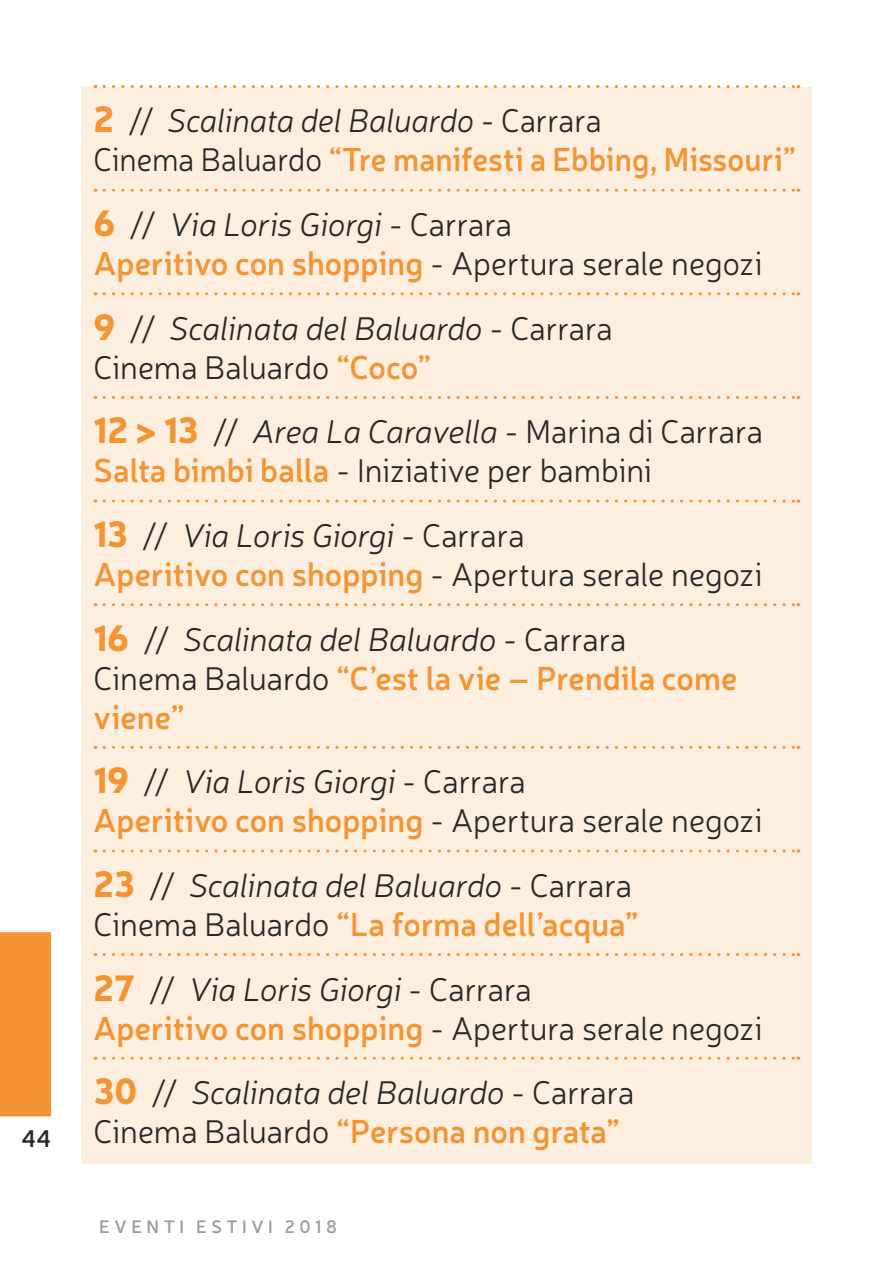
<style>
.page{position:relative;width:893px;height:1276px;background:#fff}
.page>*{position:absolute;margin:0;border:0;box-sizing:border-box;transform-origin:0 0}
.t1{font:300 33px/39px "Neris";color:#282827}
.t2{font:600 33px/39px "Neris";color:#f49432}
.t3{font:600 33px/39px "Neris";color:#f49432;scale:.94 1}
.t4{font:600 24px "Neris";color:#282827}
.t5{font:600 18px "Neris";letter-spacing:.26em;color:#9d9d9c}
.s1{font-weight:900;font-size:36px}
.s2{font-weight:300;color:#282827}
.s3{font-weight:300;font-style:italic;color:#282827}
.s4{font-weight:900;font-size:36px;color:#f49432}
.s5{font-style:italic}
.s6{font-weight:600;color:#f49432}
</style>
<div class="page">
<div style="left:0;top:932px;width:51px;height:184px;background:#f49432"></div>
<div style="left:81px;top:87px;width:731px;height:1076px;background:#fdefe0"></div>
<svg style="left:104px;top:85px;width:695px;height:3px"></svg>
<svg style="left:104px;top:189px;width:695px;height:3px"></svg>
<svg style="left:104px;top:292px;width:695px;height:3px"></svg>
<svg style="left:104px;top:396px;width:695px;height:3px"></svg>
<svg style="left:104px;top:499px;width:695px;height:3px"></svg>
<svg style="left:104px;top:603px;width:695px;height:3px"></svg>
<svg style="left:104px;top:746px;width:695px;height:3px"></svg>
<svg style="left:104px;top:849px;width:695px;height:3px"></svg>
<svg style="left:104px;top:953px;width:695px;height:3px"></svg>
<svg style="left:104px;top:1056px;width:695px;height:3px"></svg>
<p class="t4" style="left:22px;top:1122px;width:31px">44</p>
<p class="t3" style="left:94px;top:100px;width:749px"><span class="s1">2</span> <span class="s2">//</span> <span class="s3">Scalinata del Baluardo</span> <span class="s2">- Carrara<br>Cinema Baluardo</span> “Tre manifesti a Ebbing, Missouri”</p>
<p class="t1" style="left:94px;top:204px;width:670px"><span class="s4">6</span> // <span class="s5">Via Loris Giorgi</span> - Carrara<br><span class="s6">Aperitivo con shopping</span> - Apertura serale negozi</p>
<p class="t1" style="left:94px;top:308px;width:521px"><span class="s4">9</span> // <span class="s5">Scalinata del Baluardo</span> - Carrara<br>Cinema Baluardo <span class="s6">“Coco”</span></p>
<p class="t1" style="left:94px;top:411px;width:671px"><span class="s4">12 &gt; 13</span> // <span class="s5">Area La Caravella</span> - Marina di Carrara<br><span class="s6">Salta bimbi balla</span> - Iniziative per bambini</p>
<p class="t1" style="left:94px;top:515px;width:670px"><span class="s4">13</span> // <span class="s5">Via Loris Giorgi</span> - Carrara<br><span class="s6">Aperitivo con shopping</span> - Apertura serale negozi</p>
<p class="t2" style="left:94px;top:618px;width:645px"><span class="s1">16</span> <span class="s2">//</span> <span class="s3">Scalinata del Baluardo</span> <span class="s2">- Carrara<br>Cinema Baluardo</span> “C’est la vie – Prendila come viene”</p>
<p class="t1" style="left:94px;top:761px;width:670px"><span class="s4">19</span> // <span class="s5">Via Loris Giorgi</span> - Carrara<br><span class="s6">Aperitivo con shopping</span> - Apertura serale negozi</p>
<p class="t1" style="left:94px;top:865px;width:547px"><span class="s4">23</span> // <span class="s5">Scalinata del Baluardo</span> - Carrara<br>Cinema Baluardo <span class="s6">“La forma dell’acqua”</span></p>
<p class="t1" style="left:94px;top:968px;width:670px"><span class="s4">27</span> // <span class="s5">Via Loris Giorgi</span> - Carrara<br><span class="s6">Aperitivo con shopping</span> - Apertura serale negozi</p>
<p class="t1" style="left:94px;top:1072px;width:542px"><span class="s4">30</span> // <span class="s5">Scalinata del Baluardo</span> - Carrara<br>Cinema Baluardo <span class="s6">“Persona non grata”</span></p>
<p class="t5" style="left:99px;top:1214px;width:239px">EVENTI ESTIVI 2018</p>
</div>
